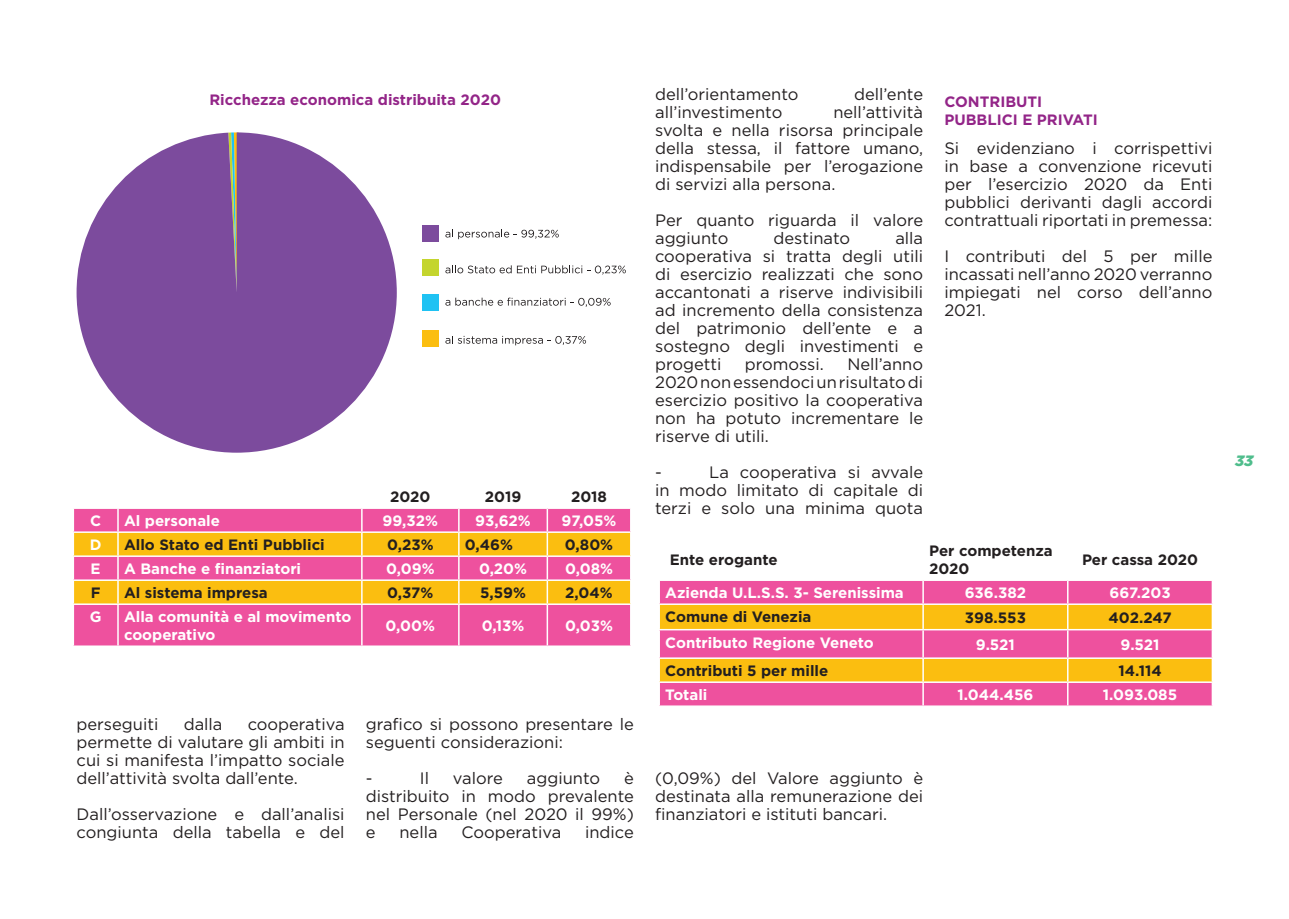
<style>
.page{position:relative;width:1289px;height:919px;background:#fff}
.page>*{position:absolute;margin:0;border:0;box-sizing:border-box;transform-origin:0 0}
.t1{font:16.5px/18px "Gotham";color:#231f20;text-align:justify}
.t2{font:700 15px/18px "Gotham";color:#fff}
.t3{font:700 15px/18px "Gotham";color:#231f20}
.t4{font:700 15px/18px "Gotham";color:#932588}
.t5{font:italic 900 15px "Gotham";color:#4fbd8c}
</style>
<div class="page">
<div style="left:77px;top:132px;width:320px;height:320px;background:#7c4b9d;border-radius:159px"></div>
<div style="left:422px;top:225px;width:16px;height:16px;background:#7c4b9d"></div>
<svg style="left:445px;top:229px;width:114px;height:10px"></svg>
<div style="left:422px;top:260px;width:16px;height:16px;background:#c4d52e"></div>
<svg style="left:445px;top:265px;width:66px;height:8px"></svg>
<svg style="left:517px;top:265px;width:109px;height:9px"></svg>
<div style="left:422px;top:294px;width:16px;height:16px;background:#1fc2f3"></div>
<svg style="left:445px;top:297px;width:165px;height:10px"></svg>
<div style="left:422px;top:330px;width:16px;height:16px;background:#fbbe10"></div>
<svg style="left:445px;top:336px;width:141px;height:9px"></svg>
<div style="left:74px;top:605px;width:556px;height:40px;background:#ee519e"></div>
<hr style="left:117px;top:605px;width:2px;height:40px;background:#fff">
<hr style="left:361px;top:605px;width:1px;height:40px;background:#fff">
<hr style="left:458px;top:605px;width:1px;height:40px;background:#fff">
<hr style="left:546px;top:605px;width:2px;height:40px;background:#fff">
<svg style="left:73px;top:509px;width:558px;height:95px;background:#f58f62"></svg>
<svg style="left:659px;top:581px;width:553px;height:124px;background:#f3826e"></svg>
<hr style="left:1067px;top:681px;width:146px;height:2px;background:#fff">
<hr style="left:1066px;top:683px;width:2px;height:22px;background:#fff">
<hr style="left:1211px;top:683px;width:2px;height:22px;background:#fff">
<p class="t4" style="left:209px;top:91px;width:293px">Ricchezza economica distribuita 2020</p>
<p class="t3" style="left:390px;top:487px;width:42px">2020</p>
<p class="t3" style="left:485px;top:487px;width:38px">2019</p>
<p class="t3" style="left:571px;top:487px;width:37px">2018</p>
<p class="t2" style="left:90px;top:511px;width:13px">C</p>
<p class="t2" style="left:124px;top:511px;width:97px">Al personale</p>
<p class="t2" style="left:382px;top:511px;width:57px">99,32%</p>
<p class="t2" style="left:475px;top:511px;width:57px">93,62%</p>
<p class="t2" style="left:561px;top:511px;width:56px">97,05%</p>
<p class="t2" style="left:90px;top:535px;width:13px">D</p>
<p class="t3" style="left:124px;top:535px;width:202px">Allo Stato ed Enti Pubblici</p>
<p class="t3" style="left:387px;top:535px;width:48px">0,23%</p>
<p class="t3" style="left:465px;top:535px;width:50px">0,46%</p>
<p class="t3" style="left:565px;top:535px;width:50px">0,80%</p>
<p class="t2" style="left:91px;top:559px;width:12px">E</p>
<p class="t2" style="left:124px;top:559px;width:179px">A Banche e finanziatori</p>
<p class="t2" style="left:386px;top:559px;width:50px">0,09%</p>
<p class="t2" style="left:479px;top:559px;width:50px">0,20%</p>
<p class="t2" style="left:565px;top:559px;width:49px">0,08%</p>
<p class="t3" style="left:91px;top:583px;width:11px">F</p>
<p class="t3" style="left:124px;top:583px;width:145px">Al sistema impresa</p>
<p class="t3" style="left:387px;top:583px;width:48px">0,37%</p>
<p class="t3" style="left:480px;top:583px;width:47px">5,59%</p>
<p class="t3" style="left:565px;top:583px;width:49px">2,04%</p>
<p class="t2" style="left:90px;top:607px;width:13px">G</p>
<p class="t2" style="left:124px;top:607px;width:229px">Alla comunità e al movimento cooperativo</p>
<p class="t2" style="left:385px;top:616px;width:51px">0,00%</p>
<p class="t2" style="left:481px;top:616px;width:44px">0,13%</p>
<p class="t2" style="left:565px;top:616px;width:49px">0,03%</p>
<p class="t1" style="left:77px;top:715px;width:83px">perseguiti</p>
<p class="t1" style="left:184px;top:715px;width:40px">dalla</p>
<p class="t1" style="left:77px;top:715px;width:269px;text-indent:171px">cooperativa permette di valutare gli ambiti in cui si manifesta l’impatto sociale dell’attività svolta dall’ente.</p>
<p class="t1" style="left:77px;top:805px;width:269px">Dall’osservazione e dall’analisi congiunta della tabella e del</p>
<p class="t1" style="left:366px;top:715px;width:269px">grafico si possono presentare le seguenti considerazioni:</p>
<p class="t1" style="left:366px;top:769px;width:8px">-</p>
<p class="t1" style="left:420px;top:769px;width:11px">Il</p>
<p class="t1" style="left:453px;top:769px;width:51px">valore</p>
<p class="t1" style="left:527px;top:769px;width:75px">aggiunto</p>
<p class="t1" style="left:366px;top:769px;width:269px;text-indent:258px">è distribuito in modo prevalente nel Personale (nel 2020 il 99%) e</p>
<p class="t1" style="left:399px;top:823px;width:40px">nella</p>
<p class="t1" style="left:461px;top:823px;width:101px">Cooperativa</p>
<p class="t1" style="left:585px;top:823px;width:50px">indice</p>
<p class="t1" style="left:655px;top:85px;width:145px">dell’orientamento</p>
<p class="t1" style="left:854px;top:85px;width:70px">dell’ente</p>
<p class="t1" style="left:655px;top:103px;width:129px">all’investimento</p>
<p class="t1" style="left:655px;top:103px;width:269px;text-indent:178px">nell’attività svolta e nella risorsa principale della stessa, il fattore umano, indispensabile per l’erogazione di servizi alla persona.</p>
<p class="t1" style="left:655px;top:211px;width:269px">Per quanto riguarda il valore aggiunto</p>
<p class="t1" style="left:655px;top:229px;width:269px;text-indent:240px">alla cooperativa si tratta degli utili di esercizio realizzati che sono accantonati a riserve indivisibili ad incremento della consistenza del patrimonio dell’ente e a sostegno degli investimenti e progetti</p>
<p class="t1" style="left:773px;top:229px;width:78px">destinato</p>
<p class="t1" style="left:655px;top:355px;width:269px;text-indent:192px">Nell’anno 2020 non essendoci un risultato di esercizio positivo la cooperativa non ha potuto incrementare le riserve di utili.</p>
<p class="t1" style="left:655px;top:463px;width:8px">-</p>
<p class="t1" style="left:745px;top:355px;width:80px">promossi.</p>
<p class="t1" style="left:655px;top:463px;width:269px;text-indent:54px">La cooperativa si avvale in modo limitato di capitale di terzi e solo una minima quota</p>
<p class="t4" style="left:944px;top:92px;width:155px">CONTRIBUTI<br>PUBBLICI E PRIVATI</p>
<p class="t1" style="left:944px;top:139px;width:269px">Si evidenziano i corrispettivi in base a convenzione ricevuti per l’esercizio 2020 da Enti pubblici derivanti dagli accordi contrattuali riportati in premessa:</p>
<p class="t1" style="left:944px;top:247px;width:269px">I contributi del 5 per mille incassati nell’anno 2020 verranno impiegati nel corso dell’anno 2021.</p>
<p class="t3" style="left:669px;top:550px;width:109px">Ente erogante</p>
<p class="t3" style="left:929px;top:541px;width:125px">Per competenza<br>2020</p>
<p class="t3" style="left:1081px;top:550px;width:118px">Per cassa 2020</p>
<p class="t2" style="left:665px;top:583px;width:240px">Azienda U.L.S.S. 3- Serenissima</p>
<p class="t2" style="left:964px;top:583px;width:63px">636.382</p>
<p class="t2" style="left:1109px;top:583px;width:63px">667.203</p>
<p class="t3" style="left:665px;top:607px;width:148px">Comune di Venezia</p>
<p class="t3" style="left:964px;top:608px;width:63px">398.553</p>
<p class="t3" style="left:1108px;top:608px;width:65px">402.247</p>
<p class="t2" style="left:665px;top:633px;width:210px">Contributo Regione Veneto</p>
<p class="t2" style="left:975px;top:635px;width:41px">9.521</p>
<p class="t2" style="left:1120px;top:635px;width:41px">9.521</p>
<p class="t3" style="left:665px;top:661px;width:165px">Contributi 5 per mille</p>
<p class="t3" style="left:1118px;top:661px;width:45px">14.114</p>
<p class="t2" style="left:665px;top:685px;width:44px">Totali</p>
<p class="t2" style="left:957px;top:685px;width:77px">1.044.456</p>
<p class="t2" style="left:1102px;top:685px;width:76px">1.093.085</p>
<p class="t1" style="left:655px;top:769px;width:269px">(0,09%) del Valore aggiunto è destinata alla remunerazione dei finanziatori e istituti bancari.</p>
<p class="t5" style="left:1235px;top:450px;width:20px">33</p>
</div>
